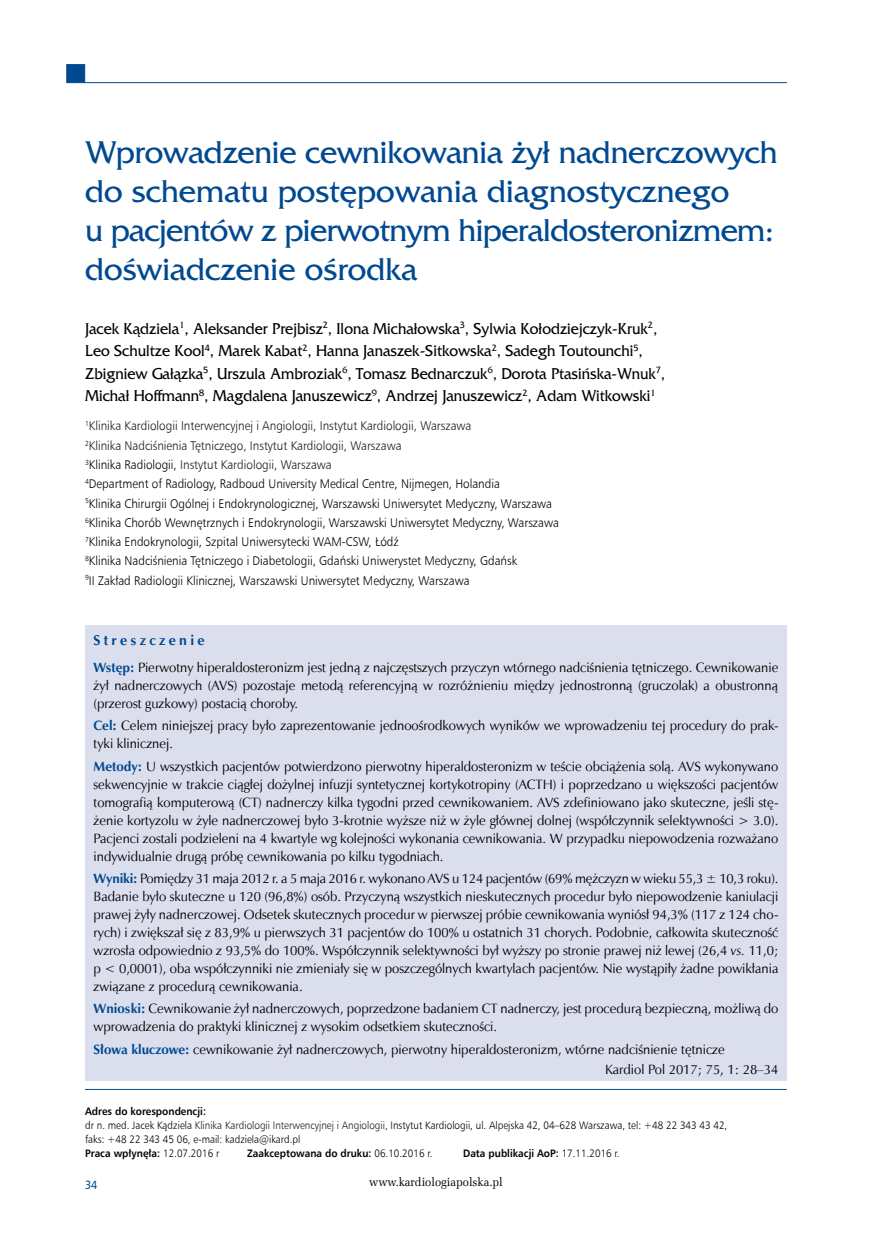
<style>
.page{position:relative;width:872px;height:1234px;background:#fff}
.page>*{position:absolute;margin:0;border:0;box-sizing:border-box;transform-origin:0 0}
._01_Tytul_pierwszy{font:33px/39px "France";letter-spacing:-.01em;color:#004990}
._03_Autor{font:16.5px/22.5px "France";color:#000;scale:.94 1}
._13_Streszczenie_sro{font:700 14.25px "Zapf Humnst EU";letter-spacing:.23em;color:#004990}
._12_Streszczenie_pol{font:13.5px/18px "Zapf Humnst EU";color:#000;text-align:justify}
._11_Streszczenie_slo{font:13.5px "Zapf Humnst EU";color:#000}
._14_Streszczenie_Kar{font:13.5px "Zapf Humnst EU";color:#000}
._04_Praca{font:12.6px "Humnst 777 Lt EU";color:#000;scale:.93 1}
._04_Praca-2{font:12.6px "Humnst 777 Lt EU";color:#1c1c1c;scale:.93 1}
.t1{font:12px "Zapf Ellipt EU";color:#000;scale:.95 1}
.t2{font:12px "Humnst 777 EU";color:#004990;scale:.9 1}
._05_Adres_do_korespo{font:10.8px/14.2px "Humnst 777 Lt EU";color:#000;scale:.92 1}
._05_Adres_do_korespo-2{font:700 10.8px "Humnst 777 EU";color:#000;scale:.92 1}
.s1{color:#000}
.s2{font-weight:700;color:#004990}
.s3{font-style:italic}
.s4{font-family:"Humnst 777 EU";font-weight:700}
.s5{color:#1c1c1c}
.s6{font-family:"Humnst 777 Lt EU";font-weight:400}
</style>
<div class="page">
<hr style="left:85px;top:82px;width:702px;height:1px;background:#004990">
<div style="left:66px;top:64px;width:19px;height:19px;background:#004990;border:1px solid #004990"></div>
<div style="left:85px;top:625px;width:702px;height:455px;background:#dbdeed"></div>
<hr style="left:85px;top:1088px;width:701px;height:1px;background:#004990">
<p class="_01_Tytul_pierwszy" style="left:85px;top:133px;width:694px">Wprowadzenie cewnikowania żył nadnerczowych do schematu postępowania diagnostycznego<br>u pacjentów z pierwotnym hiperaldosteronizmem: doświadczenie ośrodka</p>
<p class="_03_Autor" style="left:85px;top:317px;width:619px">Jacek Kądziela<sup>1</sup>, Aleksander Prejbisz<sup>2</sup>, Ilona Michałowska<sup>3</sup>, Sylwia Kołodziejczyk-Kruk<sup>2</sup>, Leo Schultze Kool<sup>4</sup>, Marek Kabat<sup>2</sup>, Hanna Janaszek-Sitkowska<sup>2</sup>, Sadegh Toutounchi<sup>5</sup>, Zbigniew Gałązka<sup>5</sup>, Urszula Ambroziak<sup>6</sup>, Tomasz Bednarczuk<sup>6</sup>, Dorota Ptasińska-Wnuk<sup>7</sup>, Michał Hoffmann<sup>8</sup>, Magdalena Januszewicz<sup>9</sup>, Andrzej Januszewicz<sup>2</sup>, Adam Witkowski<sup>1</sup></p>
<p class="_04_Praca-2" style="left:85px;top:418px;width:417px"><sup>1</sup>Klinika Kardiologii Interwencyjnej i Angiologii, Instytut Kardiologii, Warszawa</p>
<p class="_04_Praca-2" style="left:85px;top:437px;width:342px"><sup>2</sup>Klinika Nadciśnienia Tętniczego, Instytut Kardiologii, Warszawa</p>
<p class="_04_Praca-2" style="left:85px;top:457px;width:267px"><sup>3</sup><span class="s1">Klinika Radiologii,</span> Instytut Kardiologii, Warszawa</p>
<p class="_04_Praca" style="left:85px;top:476px;width:447px"><sup>4</sup>Department of Radiology, Radboud University Medical Centre, Nijmegen, Holandia</p>
<p class="_04_Praca" style="left:85px;top:495px;width:503px"><sup>5</sup>Klinika Chirurgii Ogólnej i Endokrynologicznej, Warszawski Uniwersytet Medyczny, Warszawa</p>
<p class="_04_Praca" style="left:85px;top:514px;width:511px"><sup>6</sup>Klinika Chorób Wewnętrznych i Endokrynologii, Warszawski Uniwersytet Medyczny, Warszawa</p>
<p class="_04_Praca" style="left:85px;top:534px;width:339px"><sup>7</sup>Klinika Endokrynologii, Szpital Uniwersytecki WAM-CSW, Łódź</p>
<p class="_04_Praca" style="left:85px;top:553px;width:466px"><sup>8</sup>Klinika Nadciśnienia Tętniczego i Diabetologii, Gdański Uniwerystet Medyczny, Gdańsk</p>
<p class="_04_Praca" style="left:85px;top:572px;width:415px"><sup>9</sup>II Zakład Radiologii Klinicznej, Warszawski Uniwersytet Medyczny, Warszawa</p>
<p class="_13_Streszczenie_sro" style="left:94px;top:631px;width:112px">Streszczenie</p>
<p class="_12_Streszczenie_pol" style="left:94px;top:658px;width:686px"><span class="s2">Wstęp:</span> Pierwotny hiperaldosteronizm jest jedną z najczęstszych przyczyn wtórnego nadciśnienia tętniczego. Cewnikowanie żył nadnerczowych (AVS) pozostaje metodą referencyjną w rozróżnieniu między jednostronną (gruczolak) a obustronną (przerost guzkowy) postacią choroby.</p>
<p class="_12_Streszczenie_pol" style="left:94px;top:716px;width:686px"><span class="s2">Cel:</span> Celem niniejszej pracy było zaprezentowanie jednoośrodkowych wyników we wprowadzeniu tej procedury do prak&shy;tyki klinicznej.</p>
<p class="_12_Streszczenie_pol" style="left:94px;top:757px;width:686px"><span class="s2">Metody:</span> U wszystkich pacjentów potwierdzono pierwotny hiperaldosteronizm w teście obciążenia solą. AVS wykonywano sekwencyjnie w trakcie ciągłej dożylnej infuzji syntetycznej kortykotropiny (ACTH) i poprzedzano u większości pacjentów tomografią komputerową (CT) nadnerczy kilka tygodni przed cewnikowaniem. AVS zdefiniowano jako skuteczne, jeśli stę&shy;żenie kortyzolu w żyle nadnerczowej było 3-krotnie wyższe niż w żyle głównej dolnej (współczynnik selektywności &gt; 3.0).<br>Pacjenci zostali podzieleni na 4 kwartyle wg kolejności wykonania cewnikowania. W przypadku niepowodzenia rozważano indywidualnie drugą próbę cewnikowania po kilku tygodniach.</p>
<p class="_12_Streszczenie_pol" style="left:94px;top:869px;width:686px"><span class="s2">Wyniki:</span> Pomiędzy 31 maja 2012 r. a 5 maja 2016 r. wykonano AVS u 124 pacjentów (69% mężczyzn w wieku 55,3 ± 10,3 roku).<br>Badanie było skuteczne u 120 (96,8%) osób. Przyczyną wszystkich nieskutecznych procedur było niepowodzenie kaniulacji prawej żyły nadnerczowej. Odsetek skutecznych procedur w pierwszej próbie cewnikowania wyniósł 94,3% (117 z 124 cho&shy;rych) i zwiększał się z 83,9% u pierwszych 31 pacjentów do 100% u ostatnich 31 chorych. Podobnie, całkowita skuteczność wzrosła odpowiednio z 93,5% do 100%. Współczynnik selektywności był wyższy po stronie prawej niż lewej (26,4 <span class="s3">vs.</span> 11,0; p &lt; 0,0001), oba współczynniki nie zmieniały się w poszczególnych kwartylach pacjentów. Nie wystąpiły żadne powikłania związane z procedurą cewnikowania.</p>
<p class="_12_Streszczenie_pol" style="left:94px;top:999px;width:686px"><span class="s2">Wnioski:</span> Cewnikowanie żył nadnerczowych, poprzedzone badaniem CT nadnerczy, jest procedurą bezpieczną, możliwą do wprowadzenia do praktyki klinicznej z wysokim odsetkiem skuteczności.</p>
<p class="_11_Streszczenie_slo" style="left:94px;top:1040px;width:633px"><span class="s2">Słowa kluczowe:</span> cewnikowanie żył nadnerczowych, pierwotny hiperaldosteronizm, wtórne nadciśnienie tętnicze</p>
<p class="_14_Streszczenie_Kar" style="left:605px;top:1060px;width:175px">Kardiol Pol 2017; 75, 1: 28–34</p>
<p class="_05_Adres_do_korespo" style="left:85px;top:1103px;width:699px"><span class="s4">Adres do korespondencji:<br></span>dr n. med. Jacek Kądziela <span class="s5">Klinika Kardiologii Interwencyjnej i Angiologii,</span> Instytut Kardiologii, ul. Alpejska 42, 04–628 Warszawa, tel: +48 22 343 43 42, faks: +48 22 343 45 06, e-mail: kadziela@ikard.pl</p>
<p class="_05_Adres_do_korespo-2" style="left:85px;top:1146px;width:147px">Praca wpłynęła: <span class="s6">12.07.2016 r</span></p>
<p class="_05_Adres_do_korespo-2" style="left:247px;top:1146px;width:203px">Zaakceptowana do druku: <span class="s6">06.10.2016 r.</span></p>
<p class="_05_Adres_do_korespo-2" style="left:463px;top:1146px;width:172px">Data publikacji AoP: <span class="s6">17.11.2016 r.</span></p>
<p class="t2" style="left:85px;top:1176px;width:15px">34</p>
<p class="t1" style="left:369px;top:1173px;width:142px">www.kardiologiapolska.pl</p>
</div>
